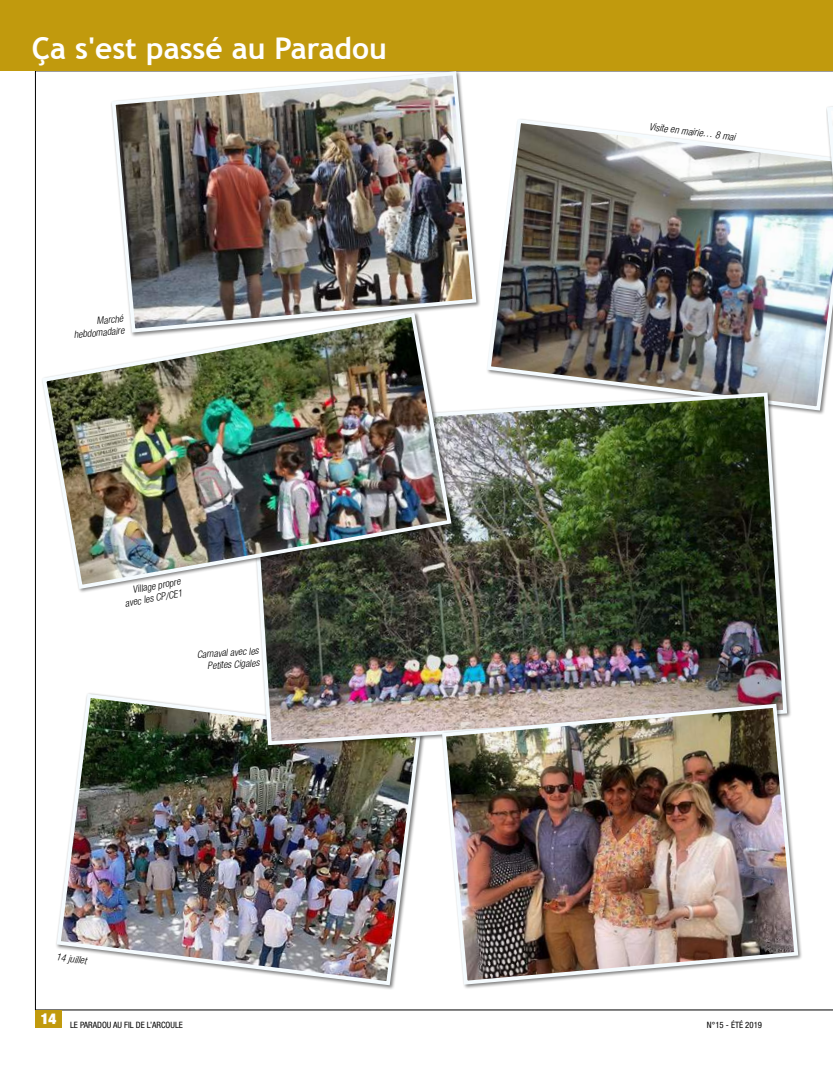
<style>
.page{position:relative;width:833px;height:1081px;background:#fff}
.page>*{position:absolute;margin:0;border:0;box-sizing:border-box;transform-origin:0 0}
.t1{font:700 30px "Trebuchet MS";color:#fff}
.t2{font:900 condensed 15px "Helvetica Neue LT Std";color:#fff}
.t3{font:italic 300 condensed 10px/12px "Helvetica Neue LT Std";color:#000;text-align:right}
.t4{font:condensed 8.75px "Helvetica Neue LT Std";color:#000}
</style>
<div class="page">
<div style="left:0;top:0;width:833px;height:71px;background:#c19a0d"></div>
<div style="left:35px;top:1010px;width:27px;height:18px;background:#c19a0d"></div>
<img style="left:56px;top:693px;width:366px;height:294px">
<img style="left:487px;top:119px;width:344px;height:294px">
<img style="left:246px;top:390px;width:543px;height:357px">
<img style="left:42px;top:337px;width:411px;height:254px">
<img style="left:110px;top:71px;width:368px;height:264px">
<img style="left:440px;top:702px;width:360px;height:284px">
<svg style="left:824px;top:106px;width:9px;height:252px"></svg>
<h1 class="t1" style="left:32px;top:30px;width:356px">Ça s'est passé au Paradou</h1>
<p class="t3" style="left:72px;top:317px;width:52px;rotate:-5deg">Marché hebdomadaire</p>
<p class="t3" style="left:122px;top:586px;width:60px;rotate:-10deg">Village propre avec les CP/CE1</p>
<p class="t3" style="left:196px;top:649px;width:63px;rotate:-4deg">Carnaval avec les<br>Petites Cigales</p>
<p class="t3" style="left:57px;top:951px;width:32px;rotate:7deg">14 juillet</p>
<p class="t3" style="left:650px;top:121px;width:88px;rotate:7deg">Visite en mairie… 8 mai</p>
<h2 class="t2" style="left:41px;top:1009px;width:17px">14</h2>
<p class="t4" style="left:70px;top:1019px;width:114px">LE PARADOU AU FIL DE L’ARCOULE</p>
<p class="t4" style="left:707px;top:1019px;width:57px">N°15 - ÉTÉ 2019</p>
</div>
